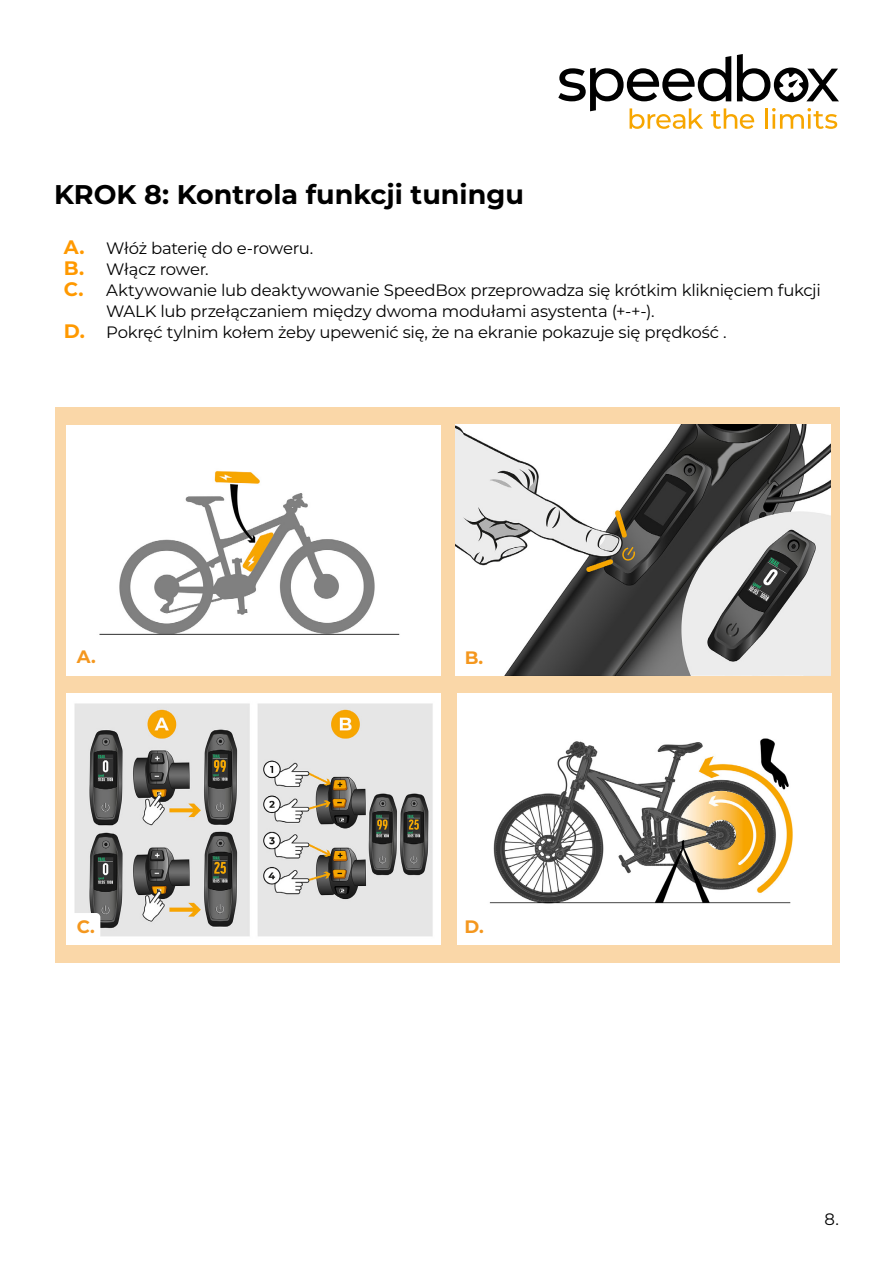
<style>
.page{position:relative;width:893px;height:1263px;background:#fff}
.page>*{position:absolute;margin:0;border:0;box-sizing:border-box;transform-origin:0 0}
.t1{font:700 27px "Montserrat";color:#000}
.t2{font:700 18px "Montserrat";color:#f4971e}
.t3{font:16.5px/21px "Montserrat";letter-spacing:-.02em;color:#000}
.s1{font-weight:700;font-size:19.5px;color:#f90}
</style>
<div class="page">
<svg style="left:558px;top:54px;width:281px;height:75px"></svg>
<div style="left:55px;top:407px;width:785px;height:556px;background:#fad7a8"></div>
<img style="left:66px;top:425px;width:374px;height:251px">
<img style="left:456px;top:424px;width:374px;height:251px">
<img style="left:66px;top:694px;width:374px;height:251px">
<img style="left:457px;top:694px;width:374px;height:251px">
<div style="left:71px;top:913px;width:29px;height:27px;background:#fff;border-radius:4px"></div>
<div style="left:460px;top:644px;width:29px;height:27px;background:#fff;border-radius:4px"></div>
<div style="left:459px;top:912px;width:30px;height:27px;background:#fff;border-radius:4px"></div>
<p class="t1" style="left:54px;top:175px;width:471px">KROK 8: Kontrola funkcji tuningu</p>
<p class="t3" style="left:64px;top:237px;width:251px"><span class="s1">A.</span> Włóż baterię do e-roweru.</p>
<p class="t3" style="left:64px;top:258px;width:146px"><span class="s1">B.</span> Włącz rower.</p>
<p class="t3" style="left:106px;top:279px;width:716px;text-indent:-43px"><span class="s1">C.</span> Aktywowanie lub deaktywowanie SpeedBox przeprowadza się krótkim kliknięciem fukcji<br>WALK lub przełączaniem między dwoma modułami asystenta (+-+-).</p>
<p class="t3" style="left:64px;top:321px;width:664px"><span class="s1">D.</span> Pokręć tylnim kołem żeby upewenić się, że na ekranie pokazuje się prędkość .</p>
<p class="t2" style="left:77px;top:644px;width:21px">A.</p>
<p class="t2" style="left:77px;top:914px;width:20px">C.</p>
<p class="t2" style="left:465px;top:644px;width:20px">B.</p>
<p class="t2" style="left:465px;top:913px;width:21px">D.</p>
<p class="t3" style="left:825px;top:1208px;width:16px">8.</p>
</div>
